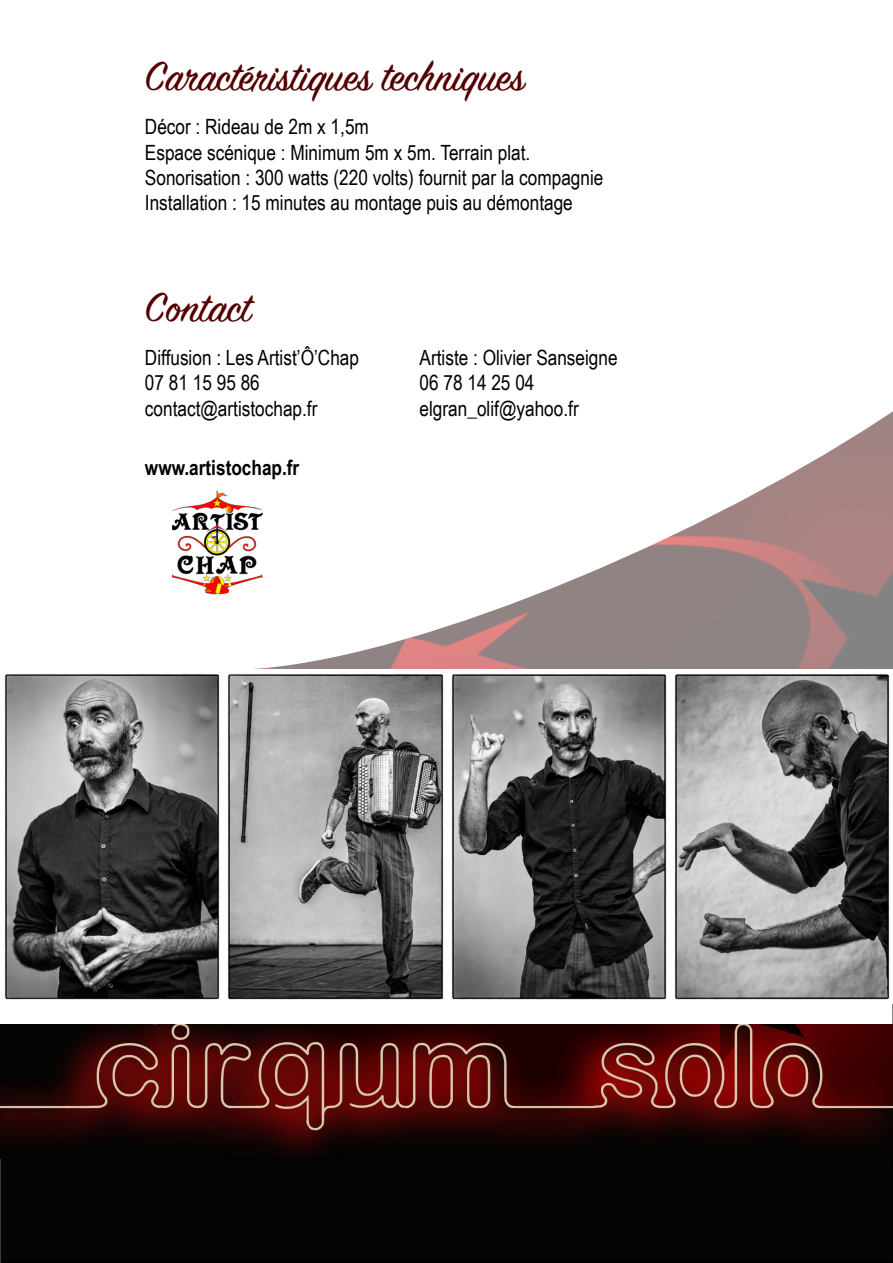
<style>
.page{position:relative;width:893px;height:1263px;background:#fff}
.page>*{position:absolute;margin:0;border:0;box-sizing:border-box;transform-origin:0 0}
.t1{font:45px "Sign Painter House Script";color:#540000}
.t2{font:21px/25.2px "Arial Narrow";color:#000}
.t3{font:700 21px "Arial Narrow";color:#000}
</style>
<div class="page">
<svg style="left:253px;top:411px;width:640px;height:258px"></svg>
<img style="left:0;top:1024px;width:893px;height:135px">
<img style="left:4px;top:674px;width:886px;height:326px">
<div style="left:1px;top:1159px;width:891px;height:103px;background:#040404"></div>
<div style="left:0;top:1159px;width:893px;height:104px;border:2px solid #000"></div>
<img style="left:172px;top:490px;width:90px;height:105px">
<h1 class="t1" style="left:145px;top:49px;width:381px">Caractéristiques techniques</h1>
<p class="t2" style="left:145px;top:114px;width:460px">Décor : Rideau de 2m x 1,5m<br>Espace scénique : Minimum 5m x 5m. Terrain plat.<br>Sonorisation : 300 watts (220 volts) fournit par la compagnie Installation : 15 minutes au montage puis au démontage</p>
<h1 class="t1" style="left:145px;top:280px;width:107px">Contact</h1>
<p class="t2" style="left:145px;top:344px;width:216px">Diffusion : Les Artist’Ô’Chap<br>07 81 15 95 86 contact@artistochap.fr</p>
<p class="t3" style="left:145px;top:452px;width:156px">www.artistochap.fr</p>
<p class="t2" style="left:420px;top:344px;width:200px">Artiste : Olivier Sanseigne<br>06 78 14 25 04 elgran_olif@yahoo.fr</p>
</div>
